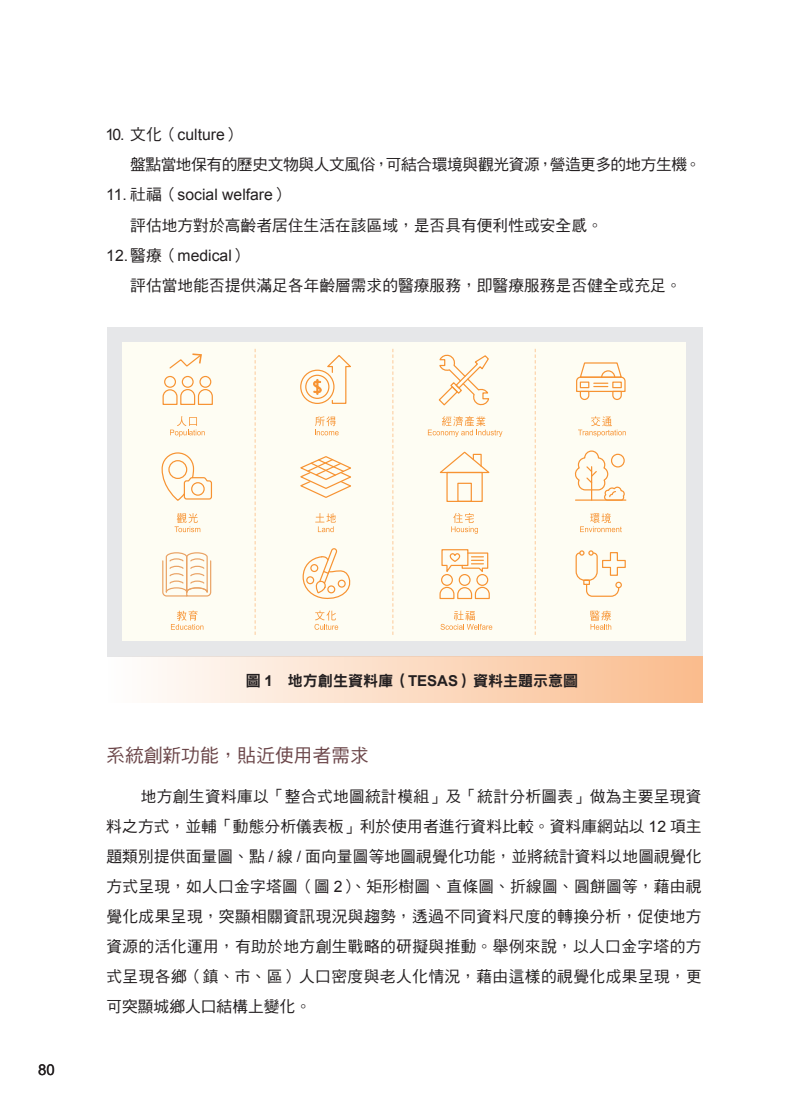
<style>
.page{position:relative;width:808px;height:1106px;background:#fff}
.page>*{position:absolute;margin:0;border:0;box-sizing:border-box;transform-origin:0 0}
.t1{font:18.75px "DF Hei Std W5";color:#6b4649}
.t2{font:15.75px/30px "DF Hei Std W5";color:#231f20;text-align:justify}
.t3{font:15.75px "Arial";color:#231f20}
.t4{font:15.75px "DF Hei Std W5";letter-spacing:-.025em;color:#231f20}
.t5{font:15px "DF Hei Std W9";color:#231f20}
.t6{font:15px "Arial";color:#231f20}
.s1{font-family:"DF Hei Std W5"}
.s2{font-family:"Arial";font-weight:700}
.s3{font-family:"Arial"}
</style>
<div class="page">
<div style="left:107px;top:327px;width:596px;height:330px;background:#e6e7e9"></div>
<div style="left:108px;top:655px;width:595px;height:47px;background:linear-gradient(to right,#fefefe,#fabb8c)"></div>
<div style="left:122px;top:342px;width:564px;height:299px;background:#fefdf3"></div>
<svg style="left:170px;top:416px;width:35px;height:21px"></svg>
<svg style="left:171px;top:610px;width:32px;height:20px"></svg>
<div style="left:164px;top:376px;width:12px;height:12px;border:1px solid #f79332;border-radius:50%"></div>
<div style="left:182px;top:376px;width:12px;height:12px;border:1px solid #f79332;border-radius:50%"></div>
<div style="left:199px;top:376px;width:12px;height:12px;border:1px solid #f79332;border-radius:50%"></div>
<svg style="left:162px;top:389px;width:51px;height:16px"></svg>
<svg style="left:169px;top:353px;width:33px;height:16px"></svg>
<svg style="left:162px;top:452px;width:51px;height:145px"></svg>
<div style="left:191px;top:482px;width:14px;height:14px;border:1px solid #f79332;border-radius:50%"></div>
<svg style="left:315px;top:416px;width:24px;height:19px"></svg>
<svg style="left:315px;top:513px;width:21px;height:19px"></svg>
<svg style="left:314px;top:610px;width:24px;height:20px"></svg>
<svg style="left:302px;top:548px;width:49px;height:51px"></svg>
<div style="left:327px;top:585px;width:8px;height:8px;border:1px solid #f79332;border-radius:50%"></div>
<div style="left:310px;top:564px;width:8px;height:8px;border:1px solid #f79332;border-radius:50%"></div>
<div style="left:306px;top:576px;width:8px;height:8px;border:1px solid #f79332;border-radius:50%"></div>
<div style="left:338px;top:579px;width:8px;height:8px;border:1px solid #f79332;border-radius:50%"></div>
<svg style="left:300px;top:456px;width:51px;height:42px"></svg>
<div style="left:300px;top:369px;width:34px;height:35px;border:1px solid #f79332;border-radius:50%"></div>
<div style="left:305px;top:375px;width:24px;height:24px;border:1px solid #f79332;border-radius:50%"></div>
<svg style="left:313px;top:355px;width:38px;height:49px"></svg>
<svg style="left:451px;top:513px;width:27px;height:21px"></svg>
<svg style="left:428px;top:416px;width:74px;height:21px"></svg>
<div style="left:441px;top:574px;width:12px;height:12px;border:1px solid #f79332;border-radius:50%"></div>
<div style="left:459px;top:574px;width:12px;height:12px;border:1px solid #f79332;border-radius:50%"></div>
<div style="left:476px;top:574px;width:12px;height:12px;border:1px solid #f79332;border-radius:50%"></div>
<svg style="left:439px;top:586px;width:53px;height:44px"></svg>
<svg style="left:441px;top:549px;width:48px;height:26px"></svg>
<svg style="left:438px;top:354px;width:52px;height:52px"></svg>
<div style="left:446px;top:472px;width:37px;height:30px;border:1px solid #f79332"></div>
<div style="left:457px;top:482px;width:15px;height:20px;border:1px solid #f79332"></div>
<svg style="left:439px;top:451px;width:51px;height:23px"></svg>
<svg style="left:578px;top:416px;width:48px;height:21px"></svg>
<svg style="left:580px;top:513px;width:42px;height:19px"></svg>
<svg style="left:590px;top:610px;width:21px;height:20px"></svg>
<svg style="left:575px;top:550px;width:51px;height:47px"></svg>
<hr style="left:575px;top:499px;width:51px;height:1px;background:#f79332">
<svg style="left:574px;top:450px;width:51px;height:51px"></svg>
<svg style="left:576px;top:362px;width:50px;height:38px"></svg>
<svg style="left:255px;top:349px;width:1px;height:286px"></svg>
<svg style="left:392px;top:349px;width:1px;height:286px"></svg>
<svg style="left:535px;top:349px;width:1px;height:286px"></svg>
<p class="t3" style="left:105px;top:125px;width:137px">10. <span class="s1">文化（</span>culture<span class="s1">）</span></p>
<p class="t4" style="left:130px;top:156px;width:572px">盤點當地保有的歷史文物與人文風俗，可結合環境與觀光資源，營造更多的地方生機。</p>
<p class="t3" style="left:106px;top:185px;width:184px">11. <span class="s1">社福（</span>social welfare<span class="s1">）</span></p>
<p class="t2" style="left:130px;top:210px;width:474px">評估地方對於高齡者居住生活在該區域，是否具有便利性或安全感。</p>
<p class="t3" style="left:106px;top:245px;width:143px">12. <span class="s1">醫療（</span>medical<span class="s1">）</span></p>
<p class="t2" style="left:130px;top:270px;width:553px">評估當地能否提供滿足各年齡層需求的醫療服務，即醫療服務是否健全或充足。</p>
<p class="t6" style="left:38px;top:1059px;width:18px">80</p>
<p class="t5" style="left:246px;top:672px;width:334px">圖 <span class="s2">1</span>　地方創生資料庫（<span class="s2">TESAS</span>）資料主題示意圖</p>
<p class="t1" style="left:106px;top:744px;width:264px">系統創新功能，貼近使用者需求</p>
<p class="t2" style="left:106px;top:781px;width:597px;text-indent:34px">地方創生資料庫以「整合式地圖統計模組」及「統計分析圖表」做為主要呈現資料之方式，並輔「動態分析儀表板」利於使用者進行資料比較。資料庫網站以 <span class="s3">12</span> 項主題類別提供面量圖、點 <span class="s3">/</span> 線 <span class="s3">/</span> 面向量圖等地圖視覺化功能，並將統計資料以地圖視覺化方式呈現，如人口金字塔圖（圖 <span class="s3">2</span>）、矩形樹圖、直條圖、折線圖、圓餅圖等，藉由視覺化成果呈現，突顯相關資訊現況與趨勢，透過不同資料尺度的轉換分析，促使地方資源的活化運用，有助於地方創生戰略的研擬與推動。舉例來說，以人口金字塔的方式呈現各鄉（鎮、市、區）人口密度與老人化情況，藉由這樣的視覺化成果呈現，更可突顯城鄉人口結構上變化。</p>
</div>
